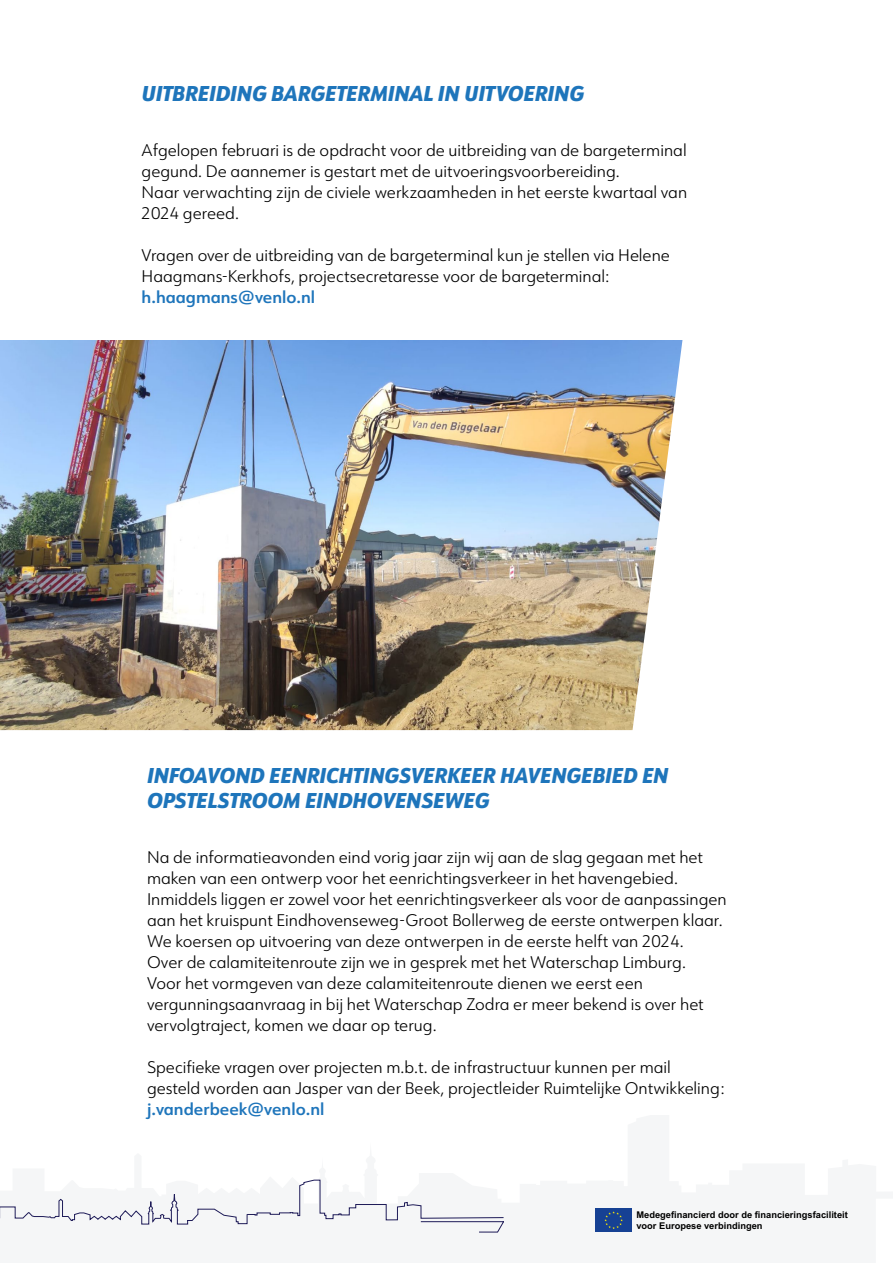
<style>
.page{position:relative;width:893px;height:1263px;background:#fff}
.page>*{position:absolute;margin:0;border:0;box-sizing:border-box;transform-origin:0 0}
.t1{font:italic 800 21px/25.2px "URW Form Semi Cond";color:#1e75bb}
.t2{font:300 16.5px/21px "URW Form";color:#000}
.t3{font:600 16.5px "URW Form";color:#1e75bb}
.t4{font:700 9.3px/11.1px "Arial";color:#000}
</style>
<div class="page">
<svg style="left:0;top:1180px;width:504px;height:52px"></svg>
<div style="left:595px;top:1208px;width:37px;height:24px;background:#164194"></div>
<svg style="left:604px;top:1211px;width:19px;height:18px"></svg>
<img style="left:0;top:340px;width:682px;height:390px">
<p class="t1" style="left:142px;top:80px;width:444px">UITBREIDING BARGETERMINAL IN UITVOERING</p>
<p class="t2" style="left:142px;top:139px;width:547px">Afgelopen februari is de opdracht voor de uitbreiding van de bargeterminal gegund. De aannemer is gestart met de uitvoeringsvoorbereiding.<br>Naar verwachting zijn de civiele werkzaamheden in het eerste kwartaal van 2024 gereed.</p>
<p class="t2" style="left:142px;top:244px;width:530px">Vragen over de uitbreiding van de bargeterminal kun je stellen via Helene<br>Haagmans-Kerkhofs, projectsecretaresse voor de bargeterminal:</p>
<p class="t3" style="left:142px;top:286px;width:175px">h.haagmans@venlo.nl</p>
<p class="t1" style="left:147px;top:762px;width:523px">INFOAVOND EENRICHTINGSVERKEER HAVENGEBIED EN<br>OPSTELSTROOM EINDHOVENSEWEG</p>
<p class="t2" style="left:147px;top:846px;width:581px">Na de informatieavonden eind vorig jaar zijn wij aan de slag gegaan met het maken van een ontwerp voor het eenrichtingsverkeer in het havengebied.<br>Inmiddels liggen er zowel voor het eenrichtingsverkeer als voor de aanpassingen aan het kruispunt Eindhovenseweg-Groot Bollerweg de eerste ontwerpen klaar.<br>We koersen op uitvoering van deze ontwerpen in de eerste helft van 2024.<br>Over de calamiteitenroute zijn we in gesprek met het Waterschap Limburg.<br>Voor het vormgeven van deze calamiteitenroute dienen we eerst een vergunningsaanvraag in bij het Waterschap Zodra er meer bekend is over het vervolgtraject, komen we daar op terug.</p>
<p class="t2" style="left:147px;top:1056px;width:579px">Specifieke vragen over projecten m.b.t. de infrastructuur kunnen per mail gesteld worden aan Jasper van der Beek, projectleider Ruimtelijke Ontwikkeling:</p>
<p class="t3" style="left:147px;top:1098px;width:179px">j.vanderbeek@venlo.nl</p>
<p class="t4" style="left:636px;top:1209px;width:213px">Medegefinancierd door de financieringsfaciliteit voor Europese verbindingen</p>
</div>
